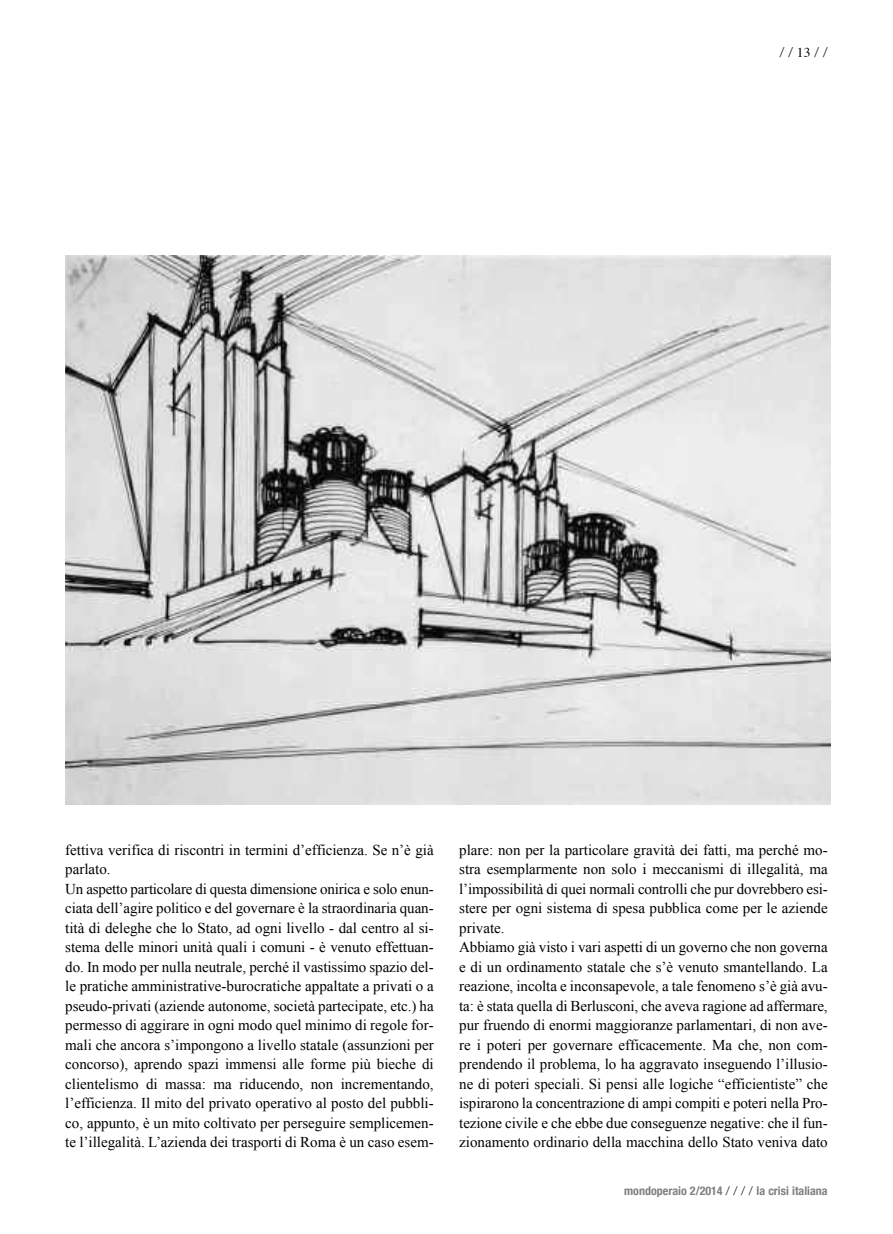
<style>
.page{position:relative;width:893px;height:1234px;background:#fff}
.page>*{position:absolute;margin:0;border:0;box-sizing:border-box;transform-origin:0 0}
.t1{font:15px/19.5px "Times New Roman";color:#000}
.t2{font:300 13.5px "Helvetica Neue";color:#000}
.t3{font:700 condensed 12px "Helvetica Neue";color:#808080}
.s1{font-family:"Times";font-weight:400}
.s2{font-weight:300;font-stretch:normal;color:#000}
</style>
<div class="page">
<img style="left:65px;top:255px;width:765px;height:549px">
<p class="t2" style="left:780px;top:44px;width:50px">//<span class="s1">13</span>//</p>
<p class="t1" style="left:65px;top:839px;width:370px">fettiva verifica di riscontri in termini d’efficienza. Se n’è già parlato.<br>Un aspetto particolare di questa dimensione onirica e solo enun&shy;ciata dell’agire politico e del governare è la straordinaria quan&shy;tità di deleghe che lo Stato, ad ogni livello - dal centro al si&shy;stema delle minori unità quali i comuni - è venuto effettuan&shy;do. In modo per nulla neutrale, perché il vastissimo spazio del&shy;le pratiche amministrative-burocratiche appaltate a privati o a pseudo-privati (aziende autonome, società partecipate, etc.) ha permesso di aggirare in ogni modo quel minimo di regole for&shy;mali che ancora s’impongono a livello statale (assunzioni per concorso), aprendo spazi immensi alle forme più bieche di clientelismo di massa: ma riducendo, non incrementando, l’efficienza. Il mito del privato operativo al posto del pubbli&shy;co, appunto, è un mito coltivato per perseguire semplicemen&shy;te l’illegalità. L’azienda dei trasporti di Roma è un caso esem-</p>
<p class="t1" style="left:459px;top:839px;width:370px">plare: non per la particolare gravità dei fatti, ma perché mo&shy;stra esemplarmente non solo i meccanismi di illegalità, ma l’impossibilità di quei normali controlli che pur dovrebbero esi&shy;stere per ogni sistema di spesa pubblica come per le aziende private.<br>Abbiamo già visto i vari aspetti di un governo che non governa e di un ordinamento statale che s’è venuto smantellando. La reazione, incolta e inconsapevole, a tale fenomeno s’è già avu&shy;ta: è stata quella di Berlusconi, che aveva ragione ad affermare, pur fruendo di enormi maggioranze parlamentari, di non ave&shy;re i poteri per governare efficacemente. Ma che, non com&shy;prendendo il problema, lo ha aggravato inseguendo l’illusio&shy;ne di poteri speciali. Si pensi alle logiche “efficientiste” che ispirarono la concentrazione di ampi compiti e poteri nella Pro&shy;tezione civile e che ebbe due conseguenze negative: che il fun&shy;zionamento ordinario della macchina dello Stato veniva dato</p>
<p class="t3" style="left:624px;top:1182px;width:205px">mondoperaio 2/2014 <span class="s2">/ / / /</span> la crisi italiana</p>
</div>
